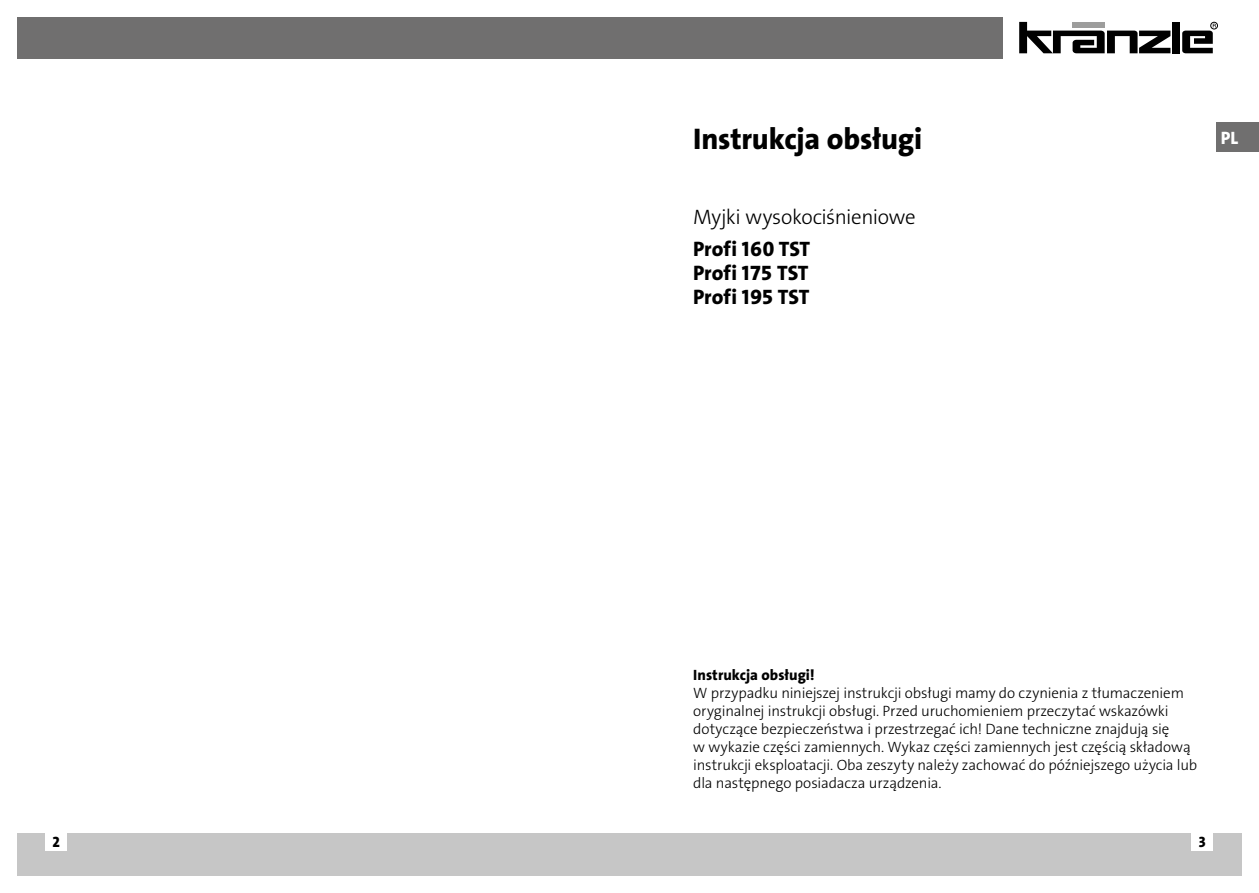
<style>
.page{position:relative;width:1259px;height:893px;background:#fff}
.page>*{position:absolute;margin:0;border:0;box-sizing:border-box;transform-origin:0 0}
.t1{font:30px "The Sans LP8 Ex Bld";letter-spacing:-.01em;color:#000}
.t2{font:21px/24px "The Sans LP8 Ex Bld";color:#000;text-align:justify}
.t3{font:21px "The Sans LP3 Lig";letter-spacing:-.02em;color:#000}
.t4{font:18px "The Sans LP8 Ex Bld";color:#fff}
.t5{font:15px/18px "The Sans LP3 Lig";letter-spacing:-.01em;color:#000}
.t6{font:15px "The Sans LP8 Ex Bld";color:#000}
</style>
<div class="page">
<div style="left:629px;top:833px;width:613px;height:43px;background:#c6c6c6"></div>
<div style="left:17px;top:833px;width:612px;height:43px;background:#c6c6c6"></div>
<div style="left:1191px;top:833px;width:22px;height:18px;background:#fff"></div>
<div style="left:46px;top:833px;width:21px;height:18px;background:#fff"></div>
<svg style="left:1019px;top:22px;width:151px;height:31px"></svg>
<div style="left:1172px;top:22px;width:7px;height:31px;background:#000"></div>
<div style="left:1210px;top:22px;width:7px;height:7px;border:1px solid #000;border-radius:50%"></div>
<svg style="left:1182px;top:24px;width:34px;height:29px"></svg>
<div style="left:17px;top:17px;width:985px;height:41px;background:#706f6f"></div>
<div style="left:1216px;top:122px;width:43px;height:30px;background:#706f6f"></div>
<h1 class="t1" style="left:693px;top:119px;width:230px">Instrukcja obsługi</h1>
<h2 class="t3" style="left:693px;top:203px;width:224px">Myjki wysokociśnieniowe</h2>
<h2 class="t2" style="left:693px;top:237px;width:118px">Profi 160 TST Profi 175 TST Profi 195 TST</h2>
<p class="t4" style="left:1220px;top:126px;width:19px">PL</p>
<p class="t6" style="left:693px;top:665px;width:123px">Instrukcja obsługi!</p>
<p class="t5" style="left:693px;top:684px;width:505px">W przypadku niniejszej instrukcji obsługi mamy do czynienia z tłumaczeniem oryginalnej instrukcji obsługi. Przed uruchomieniem przeczytać wskazówki dotyczące bezpieczeństwa i przestrzegać ich! Dane techniczne znajdują się<br>w wykazie części zamiennych. Wykaz części zamiennych jest częścią składową instrukcji eksploatacji. Oba zeszyty należy zachować do późniejszego użycia lub dla następnego posiadacza urządzenia.</p>
<p class="t6" style="left:53px;top:832px;width:9px">2</p>
<p class="t6" style="left:1198px;top:832px;width:8px">3</p>
</div>
